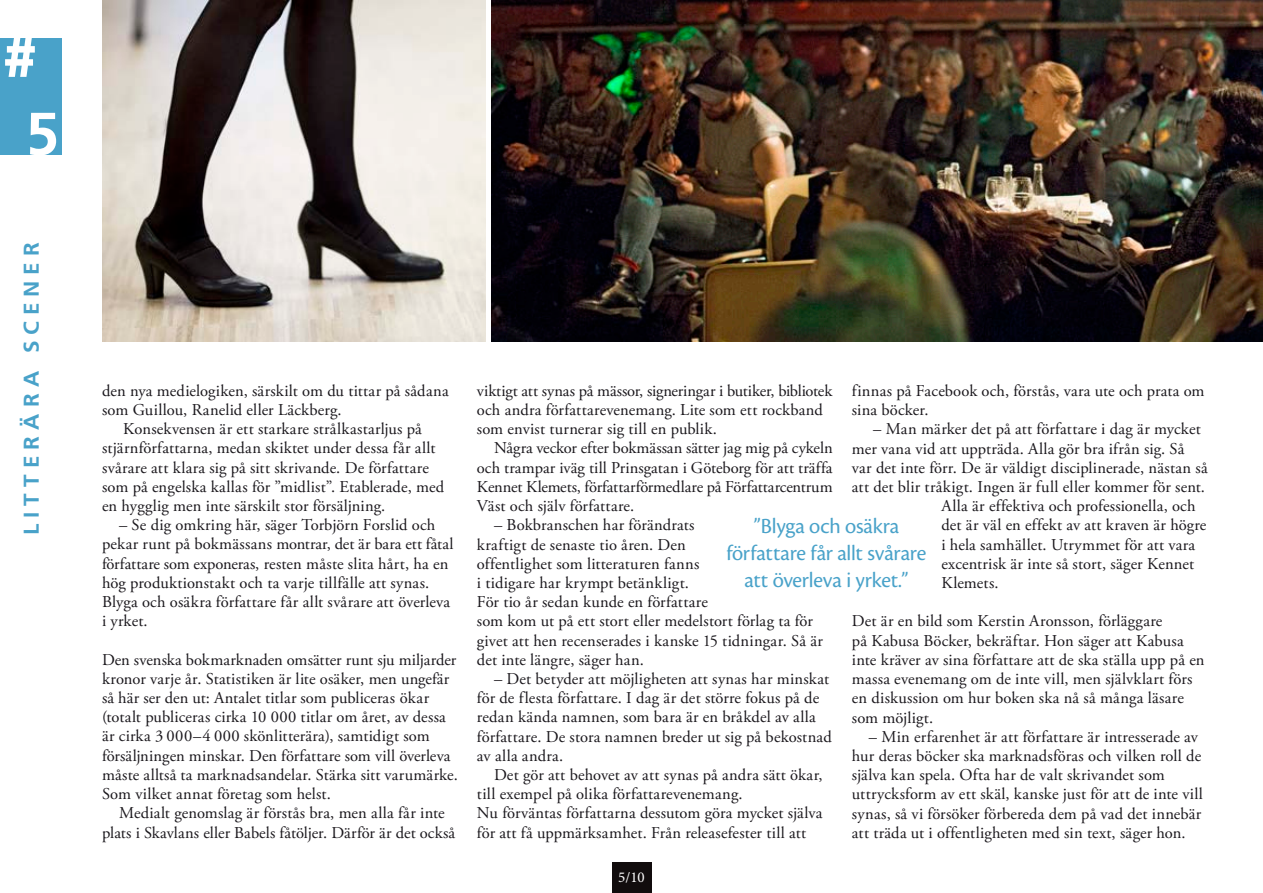
<style>
.page{position:relative;width:1263px;height:893px;background:#fff}
.page>*{position:absolute;margin:0;border:0;box-sizing:border-box;transform-origin:0 0}
.t1{font:700 60px "Frutiger LT Std";color:#fff}
.t2{font:900 60px "Frutiger LT Std";color:#fff}
.t3{font:22.5px/27px "Cronos Pro Subh";letter-spacing:-.01em;color:#49a2c9;text-align:center}
.t4{font:700 21.3px "Frutiger LT Std";letter-spacing:.265em;color:#49a2c9;scale:1.05 1}
.t5{font:16.5px/19.2px "Adobe Garamond Pro";letter-spacing:.01em;color:#1a171c}
.t6{font:15px "Minion Pro";color:#fff}
</style>
<div class="page">
<div style="left:612px;top:863px;width:39px;height:30px;background:#110c0d"></div>
<div style="left:0;top:38px;width:62px;height:116px;background:#49a2c9"></div>
<img style="left:102px;top:0;width:383px;height:341px">
<img style="left:492px;top:0;width:771px;height:341px">
<h1 class="t2" style="left:2px;top:20px;width:38px">#</h1>
<h1 class="t1" style="left:26px;top:99px;width:35px">5</h1>
<p class="t4" style="left:19px;top:535px;width:281px;rotate:-90deg">litterära scener</p>
<p class="t5" style="left:102px;top:381px;width:348px">den nya medielogiken, särskilt om du tittar på sådana</p>
<p class="t5" style="left:102px;top:401px;width:241px">som Guillou, Ranelid eller Läckberg.</p>
<p class="t5" style="left:123px;top:420px;width:300px">Konsekvensen är ett starkare strålkastarljus på</p>
<p class="t5" style="left:102px;top:439px;width:335px">stjärnförfattarna, medan skiktet under dessa får allt</p>
<p class="t5" style="left:102px;top:458px;width:328px">svårare att klara sig på sitt skrivande. De författare</p>
<p class="t5" style="left:102px;top:477px;width:344px">som på engelska kallas för ”midlist”. Etablerade, med</p>
<p class="t5" style="left:102px;top:497px;width:285px">en hygglig men inte särskilt stor försäljning.</p>
<p class="t5" style="left:102px;top:516px;width:353px;text-indent:17px">– Se dig omkring här, säger Torbjörn Forslid och pekar runt på bokmässans montrar, det är bara ett fåtal författare som exponeras, resten måste slita hårt, ha en hög produktionstakt och ta varje tillfälle att synas.<br>Blyga och osäkra författare får allt svårare att överleva i yrket.</p>
<p class="t5" style="left:102px;top:650px;width:357px">Den svenska bokmarknaden omsätter runt sju miljarder kronor varje år. Statistiken är lite osäker, men ungefär så här ser den ut: Antalet titlar som publiceras ökar (totalt publiceras cirka 10 000 titlar om året, av dessa är cirka 3 000–4 000 skönlitterära), samtidigt som försäljningen minskar. Den författare som vill överleva måste alltså ta marknadsandelar. Stärka sitt varumärke.<br>Som vilket annat företag som helst.</p>
<p class="t5" style="left:102px;top:804px;width:355px;text-align:center">Medialt genomslag är förstås bra, men alla får inte plats i Skavlans eller Babels fåtöljer. Därför är det också</p>
<p class="t5" style="left:477px;top:382px;width:357px">viktigt att synas på mässor, signeringar i butiker, bibliotek och andra författarevenemang. Lite som ett rockband som envist turnerar sig till en publik.</p>
<p class="t5" style="left:477px;top:439px;width:357px;text-align:justify;text-indent:17px">Några veckor efter bokmässan sätter jag mig på cykeln och trampar iväg till Prinsgatan i Göteborg för att träffa Kennet Klemets, författarförmedlare på Författarcentrum Väst och själv författare.</p>
<p class="t5" style="left:477px;top:516px;width:347px;text-indent:17px">– Bokbranschen har förändrats<br>kraftigt de senaste tio åren. Den<br>offentlighet som litteraturen fanns<br>i tidigare har krympt betänkligt.<br>För tio år sedan kunde en författare<br>som kom ut på ett stort eller medelstort förlag ta för givet att hen recenserades i kanske 15 tidningar. Så är det inte längre, säger han.</p>
<p class="t5" style="left:477px;top:670px;width:356px;text-indent:17px">– Det betyder att möjligheten att synas har minskat för de flesta författare. I dag är det större fokus på de redan kända namnen, som bara är en bråkdel av alla författare. De stora namnen breder ut sig på bekostnad av alla andra.</p>
<p class="t5" style="left:477px;top:766px;width:347px;text-indent:17px">Det gör att behovet av att synas på andra sätt ökar, till exempel på olika författarevenemang.<br>Nu förväntas författarna dessutom göra mycket själva för att få uppmärksamhet. Från releasefester till att</p>
<p class="t5" style="left:852px;top:382px;width:354px">finnas på Facebook och, förstås, vara ute och prata om sina böcker.</p>
<p class="t5" style="left:873px;top:420px;width:329px">– Man märker det på att författare i dag är mycket</p>
<p class="t5" style="left:852px;top:439px;width:334px">mer vana vid att uppträda. Alla gör bra ifrån sig. Så</p>
<p class="t5" style="left:852px;top:459px;width:357px">var det inte förr. De är väldigt disciplinerade, nästan så</p>
<p class="t5" style="left:852px;top:478px;width:355px">att det blir tråkigt. Ingen är full eller kommer för sent.</p>
<p class="t5" style="left:941px;top:497px;width:256px">Alla är effektiva och professionella, och</p>
<p class="t5" style="left:941px;top:516px;width:267px">det är väl en effekt av att kraven är högre</p>
<p class="t5" style="left:941px;top:535px;width:255px">i hela samhället. Utrymmet för att vara</p>
<p class="t5" style="left:941px;top:555px;width:254px">excentrisk är inte så stort, säger Kennet</p>
<p class="t5" style="left:941px;top:574px;width:59px">Klemets.</p>
<p class="t5" style="left:852px;top:612px;width:354px">Det är en bild som Kerstin Aronsson, förläggare<br>på Kabusa Böcker, bekräftar. Hon säger att Kabusa inte kräver av sina författare att de ska ställa upp på en massa evenemang om de inte vill, men självklart förs en diskussion om hur boken ska nå så många läsare som möjligt.</p>
<p class="t5" style="left:852px;top:727px;width:353px;text-indent:17px">– Min erfarenhet är att författare är intresserade av hur deras böcker ska marknadsföras och vilken roll de själva kan spela. Ofta har de valt skrivandet som uttrycksform av ett skäl, kanske just för att de inte vill synas, så vi försöker förbereda dem på vad det innebär att träda ut i offentligheten med sin text, säger hon.</p>
<h2 class="t3" style="left:726px;top:512px;width:201px">”Blyga och osäkra författare får allt svårare att överleva i yrket.”</h2>
<p class="t6" style="left:618px;top:867px;width:28px">5/10</p>
</div>
